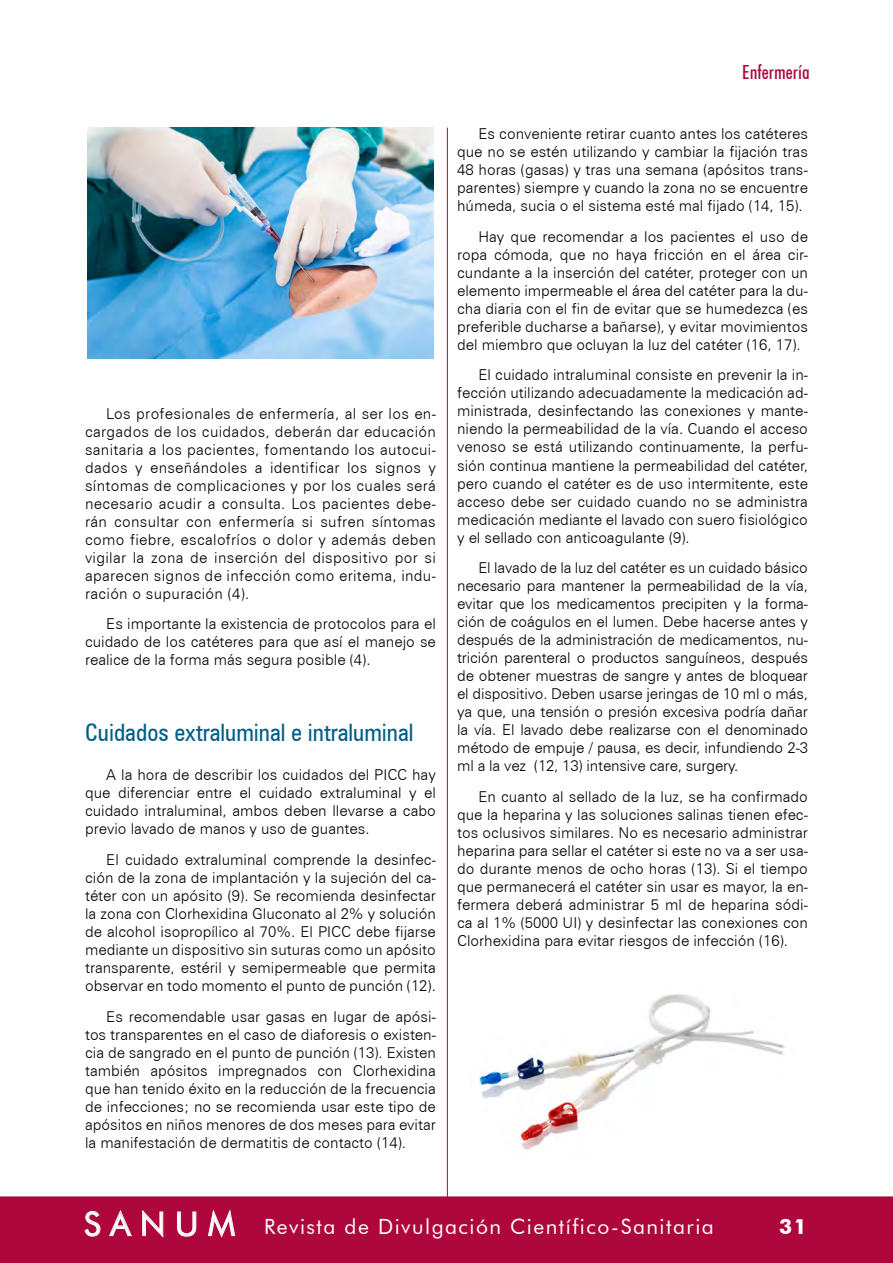
<style>
.page{position:relative;width:893px;height:1263px;background:#fff}
.page>*{position:absolute;margin:0;border:0;box-sizing:border-box;transform-origin:0 0}
.t1{font:33px "Futura BT";letter-spacing:.28em;color:#fff}
.t2{font:condensed 24px "Zurich BT";color:#005e85}
.t3{font:21px "Futura BT";letter-spacing:.07em;color:#fff}
.t4{font:700 21px "Futura BT";color:#fff}
.t5{font:500 condensed 19.5px "Futura BT";color:#ad073d}
.t6{font:300 15px/18px "Zurich BT";color:#000;text-align:justify}
</style>
<div class="page">
<hr style="left:447px;top:128px;width:1px;height:1071px;background:#ad073d">
<div style="left:0;top:1197px;width:893px;height:66px;background:#ad073d"></div>
<img style="left:87px;top:128px;width:347px;height:230px">
<img style="left:477px;top:994px;width:308px;height:156px">
<p class="t6" style="left:85px;top:404px;width:352px;text-indent:21px">Los profesionales de enfermería, al ser los en&shy;cargados de los cuidados, deberán dar educación sanitaria a los pacientes, fomentando los autocui&shy;dados y enseñándoles a identificar los signos y síntomas de complicaciones y por los cuales será necesario acudir a consulta. Los pacientes debe&shy;rán consultar con enfermería si sufren síntomas como fiebre, escalofríos o dolor y además deben vigilar la zona de inserción del dispositivo por si aparecen signos de infección como eritema, indu&shy;ración o supuración (4).</p>
<p class="t6" style="left:85px;top:615px;width:352px;text-indent:21px">Es importante la existencia de protocolos para el cuidado de los catéteres para que así el manejo se realice de la forma más segura posible (4).</p>
<h2 class="t2" style="left:85px;top:718px;width:330px">Cuidados extraluminal e intraluminal</h2>
<p class="t6" style="left:85px;top:766px;width:352px;text-indent:21px">A la hora de describir los cuidados del PICC hay que diferenciar entre el cuidado extraluminal y el cuidado intraluminal, ambos deben llevarse a cabo previo lavado de manos y uso de guantes.</p>
<p class="t6" style="left:85px;top:850px;width:352px;text-indent:21px">El cuidado extraluminal comprende la desinfec&shy;ción de la zona de implantación y la sujeción del ca&shy;téter con un apósito (9). Se recomienda desinfectar la zona con Clorhexidina Gluconato al 2% y solución de alcohol isopropílico al 70%. El PICC debe fijarse mediante un dispositivo sin suturas como un apósito transparente, estéril y semipermeable que permita observar en todo momento el punto de punción (12).</p>
<p class="t6" style="left:85px;top:1007px;width:352px;text-indent:21px">Es recomendable usar gasas en lugar de apósi&shy;tos transparentes en el caso de diaforesis o existen&shy;cia de sangrado en el punto de punción (13). Existen también apósitos impregnados con Clorhexidina que han tenido éxito en la reducción de la frecuencia de infecciones; no se recomienda usar este tipo de apósitos en niños menores de dos meses para evitar la manifestación de dermatitis de contacto (14).</p>
<h3 class="t5" style="left:742px;top:60px;width:69px">Enfermería</h3>
<p class="t6" style="left:457px;top:124px;width:352px;text-indent:21px">Es conveniente retirar cuanto antes los catéteres que no se estén utilizando y cambiar la fijación tras 48 horas (gasas) y tras una semana (apósitos trans&shy;parentes) siempre y cuando la zona no se encuentre húmeda, sucia o el sistema esté mal fijado (14, 15).</p>
<p class="t6" style="left:457px;top:227px;width:352px;text-indent:21px">Hay que recomendar a los pacientes el uso de ropa cómoda, que no haya fricción en el área cir&shy;cundante a la inserción del catéter, proteger con un elemento impermeable el área del catéter para la du&shy;cha diaria con el fin de evitar que se humedezca (es preferible ducharse a bañarse), y evitar movimientos del miembro que ocluyan la luz del catéter (16, 17).</p>
<p class="t6" style="left:457px;top:366px;width:352px;text-indent:21px">El cuidado intraluminal consiste en prevenir la in&shy;fección utilizando adecuadamente la medicación ad&shy;ministrada, desinfectando las conexiones y mante&shy;niendo la permeabilidad de la vía. Cuando el acceso venoso se está utilizando continuamente, la perfu&shy;sión continua mantiene la permeabilidad del catéter, pero cuando el catéter es de uso intermitente, este acceso debe ser cuidado cuando no se administra medicación mediante el lavado con suero fisiológico y el sellado con anticoagulante (9).</p>
<p class="t6" style="left:457px;top:559px;width:352px;text-indent:21px">El lavado de la luz del catéter es un cuidado básico necesario para mantener la permeabilidad de la vía, evitar que los medicamentos precipiten y la forma&shy;ción de coágulos en el lumen. Debe hacerse antes y después de la administración de medicamentos, nu&shy;trición parenteral o productos sanguíneos, después de obtener muestras de sangre y antes de bloquear el dispositivo. Deben usarse jeringas de 10 ml o más, ya que, una tensión o presión excesiva podría dañar la vía. El lavado debe realizarse con el denominado método de empuje / pausa, es decir, infundiendo 2-3 ml a la vez (12, 13) intensive care, surgery.</p>
<p class="t6" style="left:457px;top:787px;width:352px;text-indent:21px">En cuanto al sellado de la luz, se ha confirmado que la heparina y las soluciones salinas tienen efec&shy;tos oclusivos similares. No es necesario administrar heparina para sellar el catéter si este no va a ser usa&shy;do durante menos de ocho horas (13). Si el tiempo que permanecerá el catéter sin usar es mayor, la en&shy;fermera deberá administrar 5 ml de heparina sódi&shy;ca al 1% (5000 UI) y desinfectar las conexiones con Clorhexidina para evitar riesgos de infección (16).</p>
<h1 class="t1" style="left:84px;top:1204px;width:153px">SANUM</h1>
<h3 class="t3" style="left:264px;top:1214px;width:451px">Revista de Divulgación Científico-Sanitaria</h3>
<h3 class="t4" style="left:779px;top:1214px;width:29px">31</h3>
</div>
